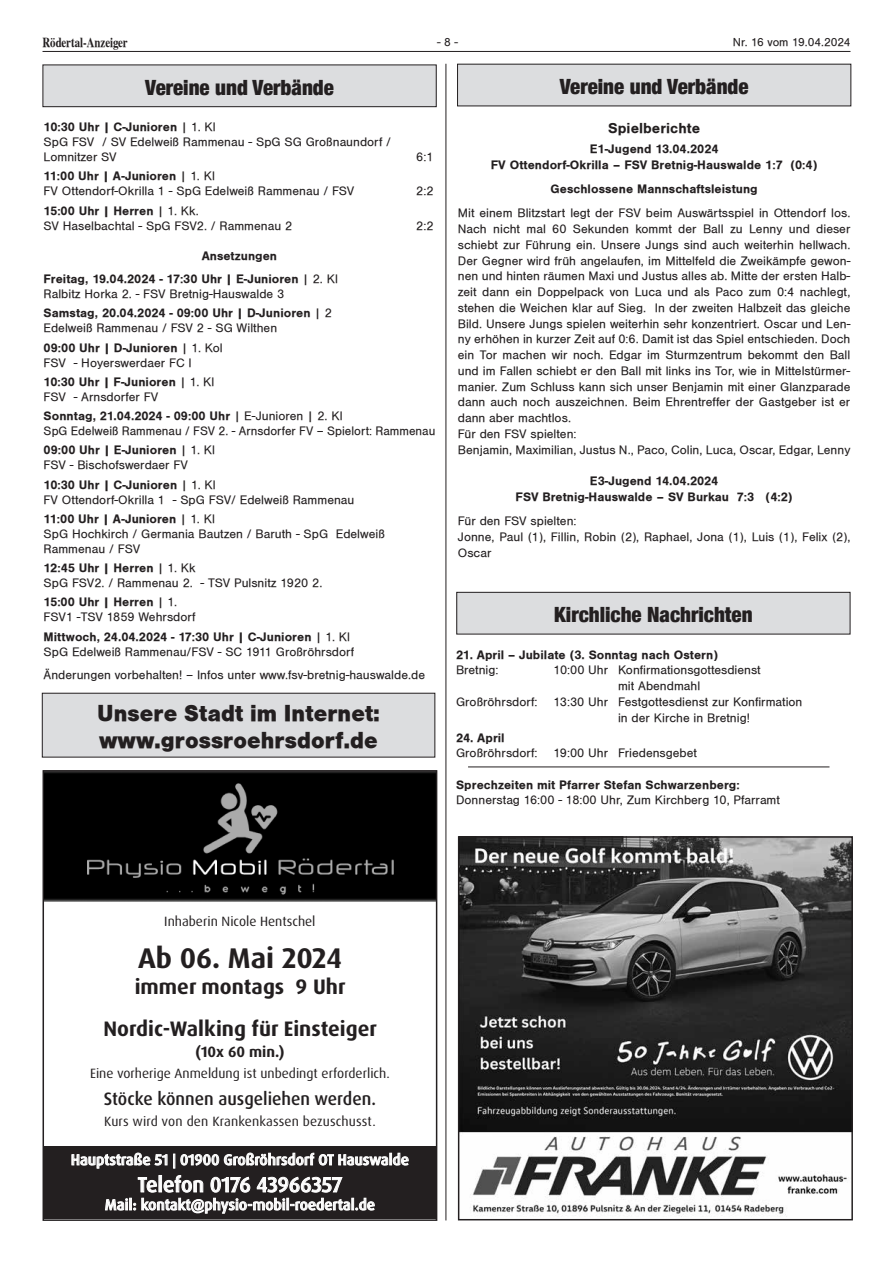
<style>
.page{position:relative;width:893px;height:1263px;background:#fff}
.page>*{position:absolute;margin:0;border:0;box-sizing:border-box;transform-origin:0 0}
.t1{font:700 28.5px "Dax OT";color:#231f20}
.t2{font:900 24px/27px "Sans";letter-spacing:.005em;color:#231f20;scale:.94 1}
.t3{font:900 condensed 21px "Helvetica Neue";color:#231f20}
.t4{font:700 21px/42.5px "Dax OT";color:#231f20;text-align:center}
.t5{font:500 21px "Dax OT";letter-spacing:-.005em;color:#fff}
.t6{font:500 18px "Dax OT";color:#231f20;scale:.96 1}
.t7{font:500 15px "Dax OT";color:#fff}
.t8{font:700 15px "Sans";letter-spacing:.005em;color:#231f20}
.t9{font:700 15px "Dax OT";color:#231f20}
.t10{font:13.5px "Dax OT";color:#231f20}
.t11{font:13.5px "Roman PS Bold";color:#231f20;scale:.8 1}
.t12{font:12.75px/15.8px "Sans";color:#231f20}
.t13{font:700 12.75px/15.8px "Sans";color:#231f20;text-align:center}
.t14{font:12px "Sans";color:#231f20}
.s1{font-weight:700}
.s2{font-weight:400}
.s3{font-family:"Arial Narrow";font-weight:700}
</style>
<div class="page">
<hr style="left:43px;top:51px;width:807px;height:1px;background:#231f20">
<hr style="left:446px;top:64px;width:1px;height:1156px;background:#231f20">
<div style="left:43px;top:65px;width:393px;height:42px;background:#dcdddf"></div>
<div style="left:43px;top:65px;width:394px;height:42px;border:1px solid #231f20"></div>
<div style="left:458px;top:64px;width:393px;height:42px;background:#dcdddf"></div>
<div style="left:457px;top:592px;width:393px;height:42px;background:#dcdddf"></div>
<div style="left:456px;top:592px;width:394px;height:42px;border:1px solid #231f20"></div>
<hr style="left:468px;top:767px;width:361px;height:1px;background:#231f20">
<img style="left:461px;top:839px;width:389px;height:378px">
<div style="left:458px;top:836px;width:395px;height:384px;border:2px solid #231f20"></div>
<img style="left:46px;top:773px;width:388px;height:129px">
<div style="left:43px;top:770px;width:394px;height:451px;border:2px solid #231f20"></div>
<div style="left:43px;top:1147px;width:394px;height:72px;background:#231f20"></div>
<svg style="left:71px;top:1152px;width:97px;height:17px"></svg>
<svg style="left:174px;top:1152px;width:235px;height:16px"></svg>
<svg style="left:105px;top:1175px;width:270px;height:39px"></svg>
<div style="left:42px;top:693px;width:393px;height:64px;background:#dcdddf"></div>
<div style="left:42px;top:693px;width:393px;height:64px;border:1px solid #231f20"></div>
<p class="t11" style="left:43px;top:34px;width:108px">Rödertal-Anzeiger</p>
<p class="t14" style="left:437px;top:35px;width:23px">- 8 -</p>
<p class="t14" style="left:733px;top:35px;width:119px">Nr. 16 vom 19.04.2024</p>
<h3 class="t3" style="left:145px;top:70px;width:190px">Vereine und Verbände</h3>
<h3 class="t3" style="left:560px;top:69px;width:190px">Vereine und Verbände</h3>
<p class="t12" style="left:44px;top:120px;width:349px;line-height:15px"><span class="s1">10:30 Uhr | C-Junioren</span> | 1. Kl<br>SpG FSV / SV Edelweiß Rammenau - SpG SG Großnaundorf /<br>Lomnitzer SV</p>
<p class="t8" style="left:608px;top:120px;width:94px">Spielberichte</p>
<p class="t13" style="left:491px;top:141px;width:328px">E1-Jugend 13.04.2024<br>FV Ottendorf-Okrilla – FSV Bretnig-Hauswalde 1:7 (0:4)</p>
<p class="t13" style="left:551px;top:181px;width:209px">Geschlossene Mannschaftsleistung</p>
<p class="t12" style="left:458px;top:206px;width:394px">Mit einem Blitzstart legt der FSV beim Auswärtsspiel in Ottendorf los.<br>Nach nicht mal 60 Sekunden kommt der Ball zu Lenny und dieser schiebt zur Führung ein. Unsere Jungs sind auch weiterhin hellwach.<br>Der Gegner wird früh angelaufen, im Mittelfeld die Zweikämpfe gewon&shy;nen und hinten räumen Maxi und Justus alles ab. Mitte der ersten Halb&shy;zeit dann ein Doppelpack von Luca und als Paco zum 0:4 nachlegt, stehen die Weichen klar auf Sieg. In der zweiten Halbzeit das gleiche Bild. Unsere Jungs spielen weiterhin sehr konzentriert. Oscar und Len&shy;ny erhöhen in kurzer Zeit auf 0:6. Damit ist das Spiel entschieden. Doch ein Tor machen wir noch. Edgar im Sturmzentrum bekommt den Ball und im Fallen schiebt er den Ball mit links ins Tor, wie in Mittelstürmer&shy;manier. Zum Schluss kann sich unser Benjamin mit einer Glanzparade dann auch noch auszeichnen. Beim Ehrentreffer der Gastgeber ist er dann aber machtlos.<br>Für den FSV spielten:<br>Benjamin, Maximilian, Justus N., Paco, Colin, Luca, Oscar, Edgar, Lenny</p>
<p class="t13" style="left:516px;top:473px;width:278px">E3-Jugend 14.04.2024<br>FSV Bretnig-Hauswalde – SV Burkau 7:3 (4:2)</p>
<p class="t12" style="left:458px;top:513px;width:394px">Für den FSV spielten:<br>Jonne, Paul (1), Fillin, Robin (2), Raphael, Jona (1), Luis (1), Felix (2),<br>Oscar</p>
<p class="t12" style="left:416px;top:149px;width:19px">6:1</p>
<p class="t12" style="left:44px;top:169px;width:312px;line-height:15px"><span class="s1">11:00 Uhr | A-Junioren</span> | 1. Kl<br>FV Ottendorf-Okrilla 1 - SpG Edelweiß Rammenau / FSV</p>
<p class="t12" style="left:416px;top:183px;width:19px">2:2</p>
<p class="t12" style="left:44px;top:203px;width:250px;line-height:15px"><span class="s1">15:00 Uhr | Herren</span> | 1. Kk.<br>SV Haselbachtal - SpG FSV2. / Rammenau 2</p>
<p class="t12" style="left:416px;top:218px;width:19px">2:2</p>
<p class="t13" style="left:44px;top:244px;width:296px;line-height:23.5px;text-align:left;text-indent:158px">Ansetzungen<br>Freitag, 19.04.2024 - 17:30 Uhr | E-Junioren <span class="s2">| 2. Kl</span></p>
<p class="t12" style="left:44px;top:284px;width:290px;line-height:19.2px">Ralbitz Horka 2. - FSV Bretnig-Hauswalde 3<br><span class="s1">Samstag, 20.04.2024 - 09:00 Uhr | D-Junioren</span> | 2</p>
<p class="t12" style="left:44px;top:319px;width:235px;line-height:19.2px">Edelweiß Rammenau / FSV 2 - SG Wilthen<br><span class="s1">09:00 Uhr | D-Junioren</span> | 1. Kol</p>
<p class="t12" style="left:44px;top:353px;width:172px;line-height:19.2px">FSV - Hoyerswerdaer FC I<br><span class="s1">10:30 Uhr | F-Junioren</span> | 1. Kl</p>
<p class="t12" style="left:44px;top:387px;width:301px;line-height:19.2px">FSV - Arnsdorfer FV<br><span class="s1">Sonntag, 21.04.2024 - 09:00 Uhr</span> | E-Junioren | 2. Kl</p>
<p class="t12" style="left:44px;top:422px;width:393px;line-height:19.2px">SpG Edelweiß Rammenau / FSV 2. - Arnsdorfer FV – Spielort: Rammenau<br><span class="s1">09:00 Uhr | E-Junioren</span> | 1. Kl</p>
<p class="t12" style="left:44px;top:456px;width:174px;line-height:19.2px">FSV - Bischofswerdaer FV<br><span class="s1">10:30 Uhr | C-Junioren</span> | 1. Kl</p>
<p class="t12" style="left:44px;top:490px;width:312px;line-height:19.2px">FV Ottendorf-Okrilla 1 - SpG FSV/ Edelweiß Rammenau<br><span class="s1">11:00 Uhr | A-Junioren</span> | 1. Kl</p>
<p class="t12" style="left:44px;top:526px;width:343px;line-height:15px">SpG Hochkirch / Germania Bautzen / Baruth - SpG Edelweiß<br>Rammenau / FSV</p>
<p class="t12" style="left:44px;top:561px;width:280px;line-height:15px"><span class="s1">12:45 Uhr | Herren</span> | 1. Kk<br>SpG FSV2. / Rammenau 2. - TSV Pulsnitz 1920 2.</p>
<p class="t12" style="left:44px;top:595px;width:154px;line-height:15px"><span class="s1">15:00 Uhr | Herren</span> | 1.<br>FSV1 -TSV 1859 Wehrsdorf</p>
<p class="t12" style="left:44px;top:629px;width:312px;line-height:15px"><span class="s1">Mittwoch, 24.04.2024 - 17:30 Uhr | C-Junioren</span> | 1. Kl<br>SpG Edelweiß Rammenau/FSV - SC 1911 Großröhrsdorf</p>
<p class="t12" style="left:44px;top:667px;width:383px">Änderungen vorbehalten! – Infos unter www.fsv-bretnig-hauswalde.de</p>
<h3 class="t3" style="left:554px;top:598px;width:200px">Kirchliche Nachrichten</h3>
<p class="t13" style="left:456px;top:647px;width:263px">21. April – Jubilate (3. Sonntag nach Ostern)</p>
<p class="t12" style="left:456px;top:662px;width:44px">Bretnig:</p>
<p class="t12" style="left:554px;top:662px;width:209px">10:00 Uhr Konfirmationsgottesdienst</p>
<p class="t12" style="left:618px;top:678px;width:84px">mit Abendmahl</p>
<p class="t12" style="left:456px;top:694px;width:348px">Großröhrsdorf: 13:30 Uhr Festgottesdienst zur Konfirmation</p>
<p class="t12" style="left:618px;top:710px;width:133px">in der Kirche in Bretnig!</p>
<p class="t13" style="left:456px;top:730px;width:50px">24. April</p>
<p class="t12" style="left:456px;top:745px;width:242px">Großröhrsdorf: 19:00 Uhr Friedensgebet</p>
<h2 class="t2" style="left:97px;top:700px;width:303px">Unsere Stadt im Internet: www.grossroehrsdorf.de</h2>
<p class="t10" style="left:164px;top:913px;width:153px">Inhaberin Nicole Hentschel</p>
<h1 class="t1" style="left:138px;top:940px;width:205px">Ab 06. Mai 2024</h1>
<h3 class="t4" style="left:103px;top:965px;width:275px">immer montags 9 Uhr<br>Nordic-Walking für Einsteiger</h3>
<p class="t9" style="left:195px;top:1042px;width:91px">(10x 60 min.)</p>
<p class="t10" style="left:90px;top:1065px;width:301px">Eine vorherige Anmeldung ist unbedingt erforderlich.</p>
<h3 class="t6" style="left:104px;top:1087px;width:285px">Stöcke können ausgeliehen werden.</h3>
<p class="t10" style="left:104px;top:1113px;width:273px">Kurs wird von den Krankenkassen bezuschusst.</p>
<p class="t7" style="left:71px;top:1150px;width:340px">Hauptstraße 51 <span class="s3">|</span> 01900 Großröhrsdorf OT Hauswalde</p>
<h3 class="t5" style="left:138px;top:1171px;width:206px">Telefon 0176 43966357</h3>
<p class="t7" style="left:105px;top:1195px;width:272px">Mail: kontakt@physio-mobil-roedertal.de</p>
<p class="t13" style="left:456px;top:777px;width:285px">Sprechzeiten mit Pfarrer Stefan Schwarzenberg:</p>
<p class="t12" style="left:456px;top:792px;width:325px">Donnerstag 16:00 - 18:00 Uhr, Zum Kirchberg 10, Pfarramt</p>
</div>
